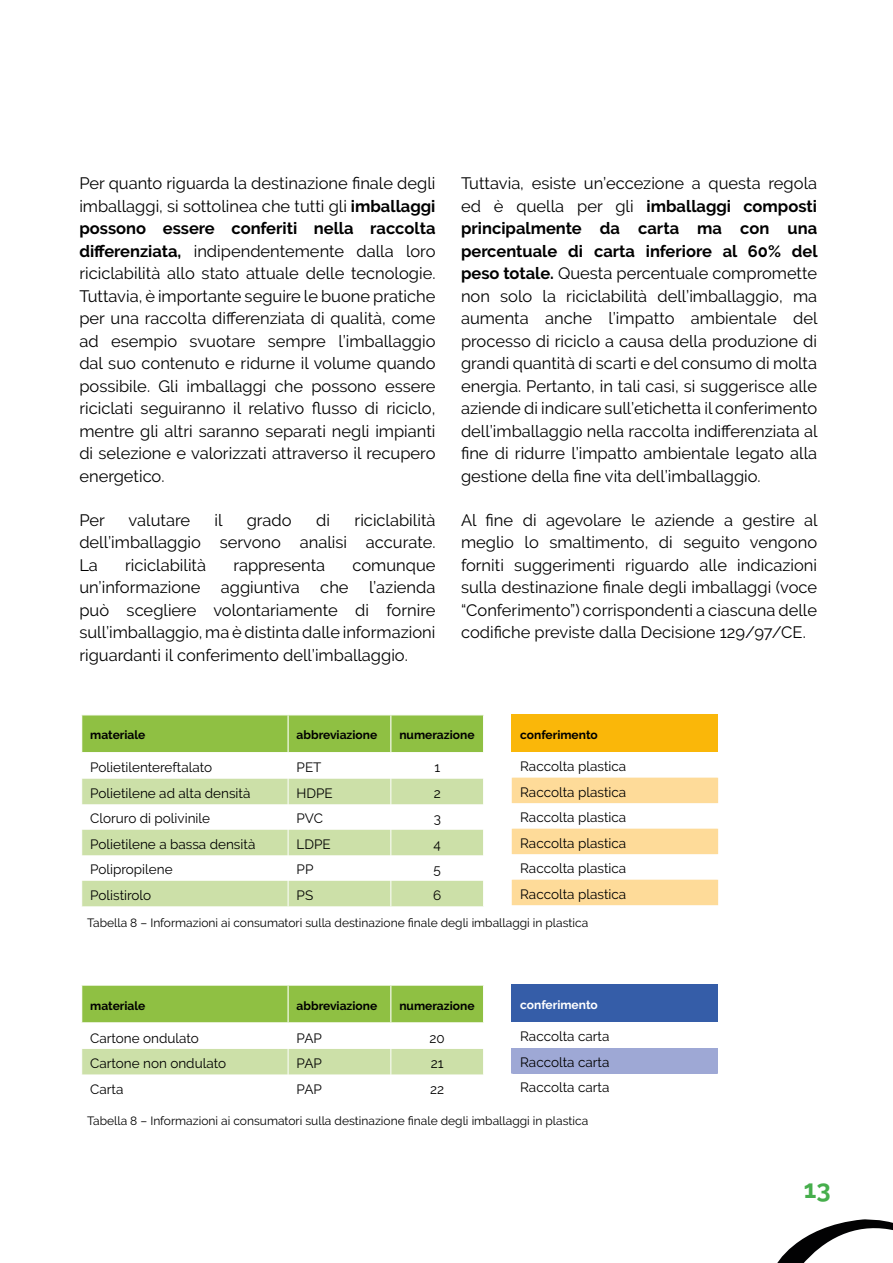
<style>
.page{position:relative;width:893px;height:1263px;background:#fff}
.page>*{position:absolute;margin:0;border:0;box-sizing:border-box;transform-origin:0 0}
.t1{font:700 25.5px "Raleway";color:#46ae4c}
.t2{font:16.5px/22.5px "Raleway";color:#000;text-align:justify}
.t3{font:13.5px/25.5px "Raleway";color:#000;text-align:justify}
.t4{font:12px "Raleway";color:#000}
.t5{font:700 12px "Raleway";color:#000}
.t6{font:700 12px "Raleway";color:#fff}
.s1{font-weight:700}
</style>
<div class="page">
<svg style="left:777px;top:1219px;width:116px;height:44px"></svg>
<svg style="left:81px;top:715px;width:403px;height:191px"></svg>
<svg style="left:81px;top:985px;width:403px;height:90px"></svg>
<div style="left:512px;top:714px;width:206px;height:38px;background:#fab709"></div>
<svg style="left:511px;top:777px;width:208px;height:128px"></svg>
<div style="left:512px;top:984px;width:206px;height:38px;background:#355da8"></div>
<div style="left:511px;top:1048px;width:207px;height:26px;background:#9ea8d5"></div>
<p class="t2" style="left:79px;top:172px;width:358px">Per quanto riguarda la destinazione finale degli imballaggi, si sottolinea che tutti gli <span class="s1">imballaggi possono essere conferiti nella raccolta differenziata,</span> indipendentemente dalla loro riciclabilità allo stato attuale delle tecnologie.<br>Tuttavia, è importante seguire le buone pratiche per una raccolta differenziata di qualità, come ad esempio svuotare sempre l’imballaggio dal suo contenuto e ridurne il volume quando possibile. Gli imballaggi che possono essere riciclati seguiranno il relativo flusso di riciclo, mentre gli altri saranno separati negli impianti di selezione e valorizzati attraverso il recupero energetico.</p>
<p class="t2" style="left:79px;top:508px;width:27px">Per</p>
<p class="t2" style="left:129px;top:508px;width:63px">valutare</p>
<p class="t2" style="left:215px;top:508px;width:10px">il</p>
<p class="t2" style="left:247px;top:508px;width:46px">grado</p>
<p class="t2" style="left:316px;top:508px;width:15px">di</p>
<p class="t2" style="left:79px;top:508px;width:358px;text-indent:275px">riciclabilità dell’imballaggio servono analisi accurate.<br>La</p>
<p class="t2" style="left:125px;top:553px;width:82px">riciclabilità</p>
<p class="t2" style="left:233px;top:553px;width:93px">rappresenta</p>
<p class="t2" style="left:79px;top:553px;width:358px;text-indent:273px">comunque un’informazione aggiuntiva che l’azienda può scegliere volontariamente di fornire sull’imballaggio, ma è distinta dalle informazioni riguardanti il conferimento dell’imballaggio.</p>
<p class="t2" style="left:461px;top:172px;width:358px">Tuttavia, esiste un’eccezione a questa regola ed è quella per gli <span class="s1">imballaggi composti principalmente da carta ma con una percentuale di carta inferiore al 60% del peso totale.</span> Questa percentuale compromette non solo la riciclabilità dell’imballaggio, ma aumenta anche l’impatto ambientale del processo di riciclo a causa della produzione di grandi quantità di scarti e del consumo di molta energia. Pertanto, in tali casi, si suggerisce alle aziende di indicare sull’etichetta il conferimento dell’imballaggio nella raccolta indifferenziata al fine di ridurre l’impatto ambientale legato alla gestione della fine vita dell’imballaggio.</p>
<p class="t2" style="left:461px;top:509px;width:358px">Al fine di agevolare le aziende a gestire al meglio lo smaltimento, di seguito vengono forniti suggerimenti riguardo alle indicazioni sulla destinazione finale degli imballaggi (voce “Conferimento”) corrispondenti a ciascuna delle codifiche previste dalla Decisione 129/97/CE.</p>
<p class="t5" style="left:90px;top:728px;width:57px">materiale</p>
<p class="t5" style="left:297px;top:728px;width:82px">abbreviazione</p>
<p class="t5" style="left:399px;top:728px;width:77px">numerazione</p>
<p class="t3" style="left:90px;top:755px;width:123px">Polietilentereftalato</p>
<p class="t3" style="left:297px;top:755px;width:26px">PET</p>
<p class="t3" style="left:434px;top:755px;width:7px">1</p>
<p class="t3" style="left:90px;top:780px;width:162px">Polietilene ad alta densità</p>
<p class="t3" style="left:297px;top:780px;width:38px">HDPE</p>
<p class="t3" style="left:434px;top:780px;width:9px">2</p>
<p class="t3" style="left:90px;top:806px;width:121px">Cloruro di polivinile</p>
<p class="t3" style="left:297px;top:806px;width:28px">PVC</p>
<p class="t3" style="left:434px;top:806px;width:9px">3</p>
<p class="t3" style="left:90px;top:831px;width:167px">Polietilene a bassa densità</p>
<p class="t3" style="left:297px;top:831px;width:36px">LDPE</p>
<p class="t3" style="left:434px;top:831px;width:9px">4</p>
<p class="t3" style="left:90px;top:857px;width:84px">Polipropilene</p>
<p class="t3" style="left:297px;top:857px;width:18px">PP</p>
<p class="t3" style="left:434px;top:857px;width:9px">5</p>
<p class="t3" style="left:90px;top:882px;width:63px">Polistirolo</p>
<p class="t3" style="left:297px;top:882px;width:18px">PS</p>
<p class="t3" style="left:433px;top:882px;width:10px">6</p>
<p class="t5" style="left:520px;top:728px;width:79px">conferimento</p>
<p class="t3" style="left:520px;top:754px;width:107px">Raccolta plastica Raccolta plastica Raccolta plastica Raccolta plastica Raccolta plastica Raccolta plastica</p>
<p class="t4" style="left:87px;top:916px;width:503px">Tabella 8 – Informazioni ai consumatori sulla destinazione finale degli imballaggi in plastica</p>
<p class="t5" style="left:90px;top:998px;width:57px">materiale</p>
<p class="t5" style="left:297px;top:998px;width:82px">abbreviazione</p>
<p class="t5" style="left:399px;top:998px;width:77px">numerazione</p>
<p class="t3" style="left:90px;top:1025px;width:110px">Cartone ondulato</p>
<p class="t3" style="left:297px;top:1025px;width:27px">PAP</p>
<p class="t3" style="left:430px;top:1025px;width:17px">20</p>
<p class="t3" style="left:90px;top:1050px;width:137px">Cartone non ondulato</p>
<p class="t3" style="left:297px;top:1050px;width:27px">PAP</p>
<p class="t3" style="left:431px;top:1050px;width:14px">21</p>
<p class="t3" style="left:90px;top:1076px;width:35px">Carta</p>
<p class="t3" style="left:297px;top:1076px;width:27px">PAP</p>
<p class="t3" style="left:430px;top:1076px;width:16px">22</p>
<p class="t6" style="left:520px;top:998px;width:79px">conferimento</p>
<p class="t3" style="left:520px;top:1024px;width:91px">Raccolta carta Raccolta carta Raccolta carta</p>
<p class="t4" style="left:87px;top:1114px;width:503px">Tabella 8 – Informazioni ai consumatori sulla destinazione finale degli imballaggi in plastica</p>
<h1 class="t1" style="left:804px;top:1174px;width:28px">13</h1>
</div>
